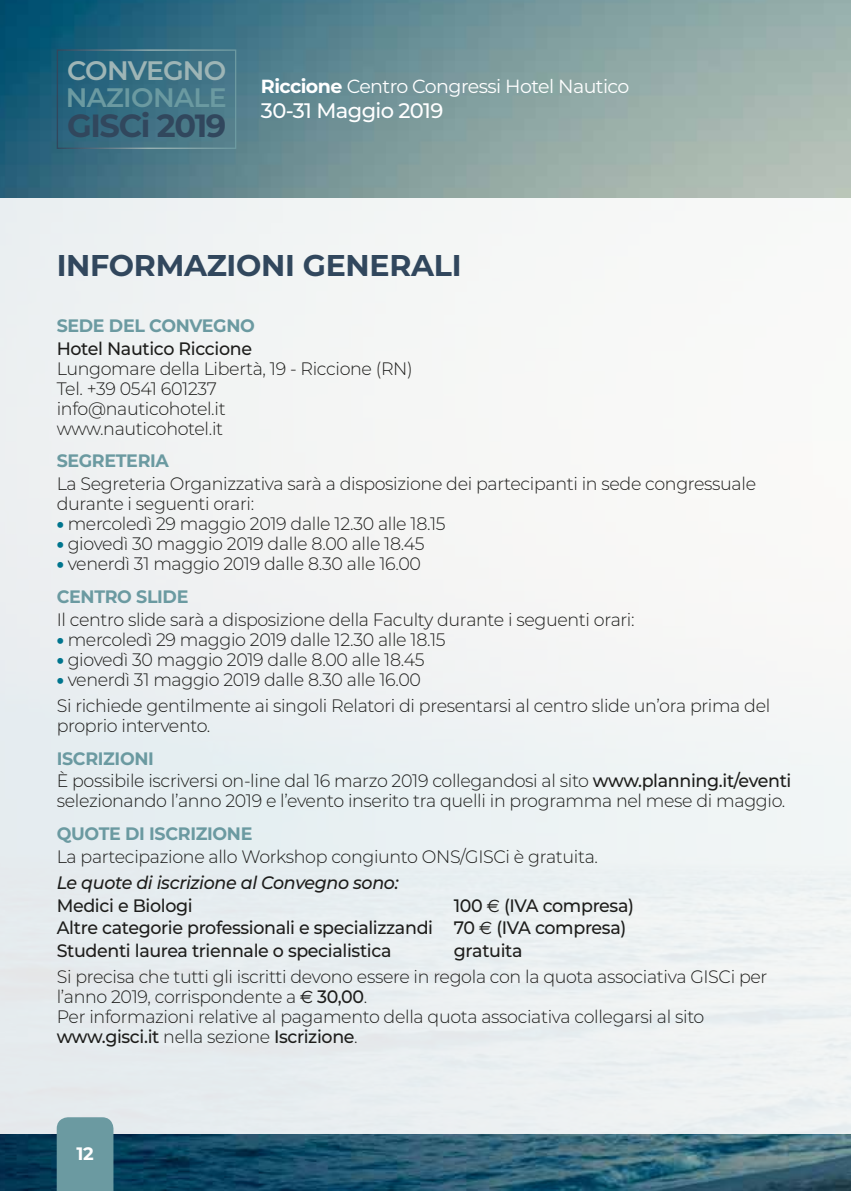
<style>
.page{position:relative;width:851px;height:1191px;background:#fff}
.page>*{position:absolute;margin:0;border:0;box-sizing:border-box;transform-origin:0 0}
.t1{font:700 32px "Montserrat";letter-spacing:-.04em;color:#31475d}
.t2{font:700 30px "Montserrat";letter-spacing:-.01em;color:#31475d}
.t3{font:600 26.8px "Montserrat";letter-spacing:-.025em;color:#6b9aa1}
.t4{font:600 26.8px "Montserrat";letter-spacing:-.035em;color:#9eb5b6}
.t5{font:500 21px "Montserrat";letter-spacing:-.03em;color:#fff}
.t6{font:19px "Montserrat";letter-spacing:-.03em;color:#fff}
.t7{font:300 18px/20px "Montserrat";letter-spacing:-.02em;color:#1d1d1b}
.t8{font:500 18px/22.8px "Montserrat";letter-spacing:-.02em;color:#1d1d1b}
.t9{font:700 18px "Montserrat";letter-spacing:-.02em;color:#6b9aa1}
.t10{font:italic 500 18px "Montserrat";letter-spacing:-.02em;color:#1d1d1b}
.t11{font:700 18px "Montserrat";color:#fff}
.s1{font-weight:700}
.s2{font-weight:900;color:#00758e}
.s3{font-weight:700;color:#6b9aa1}
.s4{font-weight:500}
.s5{font-family:"Euro Sans";font-weight:400}
</style>
<div class="page">
<img style="left:0;top:0;width:851px;height:1191px">
<div style="left:0;top:198px;width:850px;height:936px;background:#eff2f3"></div>
<div style="left:57px;top:1117px;width:56px;height:74px;background:#6b9aa1"></div>
<h3 class="t4" style="left:67px;top:51px;width:161px">CONVEGNO</h3>
<h1 class="t1" style="left:67px;top:103px;width:161px">GISCi 2019</h1>
<h3 class="t3" style="left:66px;top:78px;width:162px">NAZIONALE</h3>
<p class="t6" style="left:261px;top:73px;width:370px"><span class="s1">Riccione</span> Centro Congressi Hotel Nautico</p>
<p class="t5" style="left:261px;top:96px;width:184px">30-31 Maggio 2019</p>
<h2 class="t2" style="left:57px;top:244px;width:406px">INFORMAZIONI GENERALI</h2>
<p class="t9" style="left:57px;top:312px;width:200px">SEDE DEL CONVEGNO</p>
<p class="t8" style="left:57px;top:336px;width:197px">Hotel Nautico Riccione</p>
<p class="t7" style="left:57px;top:357px;width:357px">Lungomare della Libertà, 19 - Riccione (RN)<br>Tel. +39 0541 601237<br>info@nauticohotel.it<br>www.nauticohotel.it</p>
<p class="t9" style="left:57px;top:448px;width:114px">SEGRETERIA</p>
<p class="t7" style="left:57px;top:473px;width:700px">La Segreteria Organizzativa sarà a disposizione dei partecipanti in sede congressuale durante i seguenti orari:</p>
<p class="t7" style="left:57px;top:513px;width:390px"><span class="s2">•</span> mercoledì 29 maggio 2019 dalle 12.30 alle 18.15</p>
<p class="t7" style="left:57px;top:533px;width:369px"><span class="s2">•</span> giovedì 30 maggio 2019 dalle 8.00 alle 18.45</p>
<p class="t7" style="left:57px;top:547px;width:366px;line-height:32.8px"><span class="s2">•</span> venerdì 31 maggio 2019 dalle 8.30 alle 16.00<br><span class="s3">CENTRO SLIDE</span></p>
<p class="t7" style="left:57px;top:609px;width:579px">Il centro slide sarà a disposizione della Faculty durante i seguenti orari:</p>
<p class="t7" style="left:57px;top:629px;width:390px"><span class="s2">•</span> mercoledì 29 maggio 2019 dalle 12.30 alle 18.15</p>
<p class="t7" style="left:57px;top:649px;width:369px"><span class="s2">•</span> giovedì 30 maggio 2019 dalle 8.00 alle 18.45</p>
<p class="t7" style="left:57px;top:666px;width:715px;line-height:26px"><span class="s2">•</span> venerdì 31 maggio 2019 dalle 8.30 alle 16.00<br>Si richiede gentilmente ai singoli Relatori di presentarsi al centro slide un’ora prima del</p>
<p class="t7" style="left:57px;top:715px;width:155px">proprio intervento.</p>
<p class="t7" style="left:57px;top:746px;width:736px;line-height:22.8px"><span class="s3">ISCRIZIONI<br></span>È possibile iscriversi on-line dal 16 marzo 2019 collegandosi al sito <span class="s4">www.planning.it/eventi</span></p>
<p class="t7" style="left:57px;top:790px;width:730px">selezionando l’anno 2019 e l’evento inserito tra quelli in programma nel mese di maggio.</p>
<p class="t9" style="left:57px;top:821px;width:197px">QUOTE DI ISCRIZIONE</p>
<p class="t7" style="left:57px;top:846px;width:542px">La partecipazione allo Workshop congiunto ONS/GISCi è gratuita.</p>
<p class="t10" style="left:57px;top:869px;width:343px">Le quote di iscrizione al Convegno sono:</p>
<p class="t8" style="left:57px;top:893px;width:137px">Medici e Biologi</p>
<p class="t8" style="left:57px;top:893px;width:578px;text-indent:397px">100 <span class="s5">€</span> (IVA compresa)<br>Altre categorie professionali e specializzandi 70 <span class="s5">€</span> (IVA compresa)<br>Studenti laurea triennale o specialistica</p>
<p class="t8" style="left:454px;top:938px;width:70px">gratuita</p>
<p class="t7" style="left:57px;top:966px;width:712px">Si precisa che tutti gli iscritti devono essere in regola con la quota associativa GISCi per l’anno 2019, corrispondente a <span class="s5">€</span> <span class="s4">30,00</span>.<br>Per informazioni relative al pagamento della quota associativa collegarsi al sito <span class="s4">www.gisci.it</span> nella sezione <span class="s4">Iscrizione</span>.</p>
<p class="t11" style="left:76px;top:1141px;width:19px">12</p>
</div>
